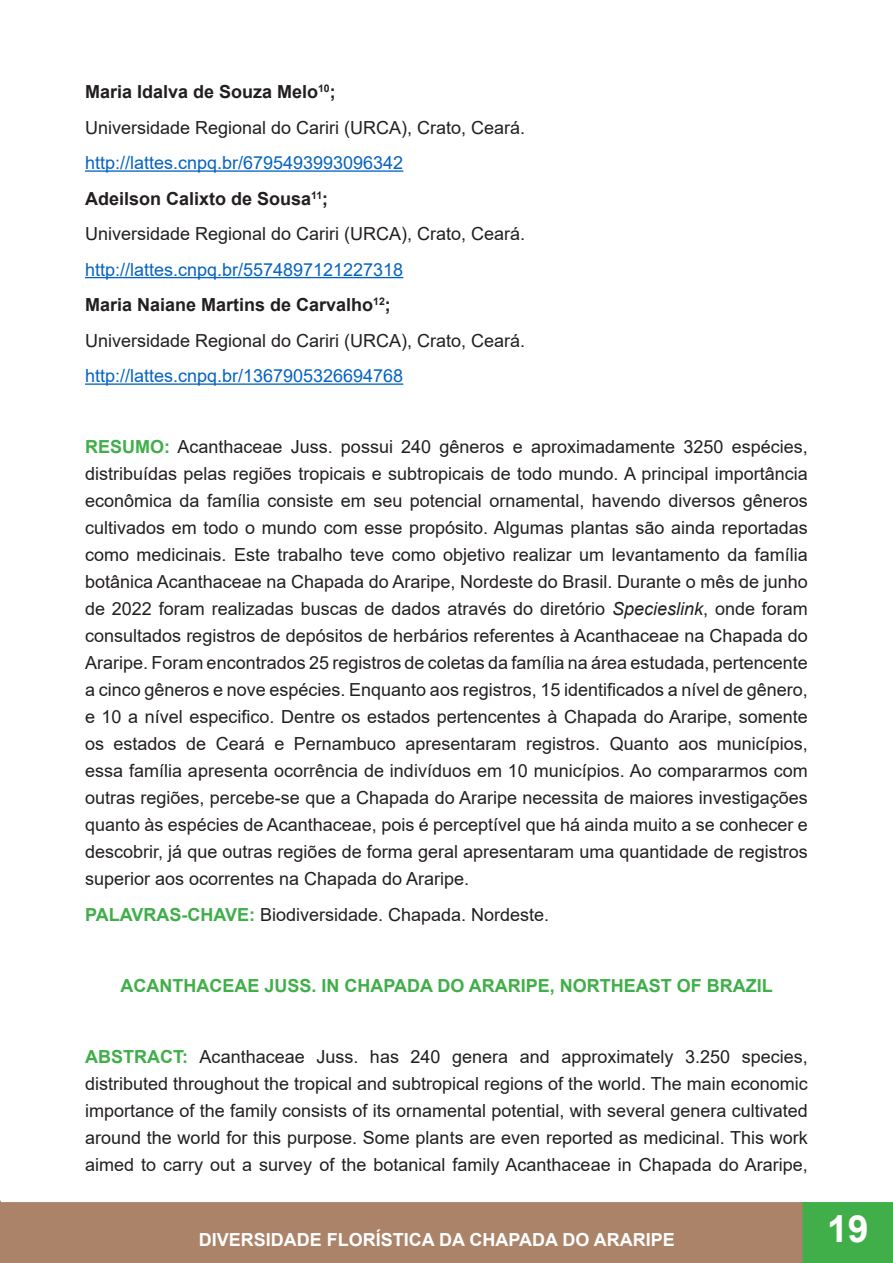
<style>
.page{position:relative;width:893px;height:1263px;background:#fff}
.page>*{position:absolute;margin:0;border:0;box-sizing:border-box;transform-origin:0 0}
.t1{font:700 37.5px "Arial";color:#fff}
.Título_1{font:18px/27px "Arial";color:#231f20;text-align:justify}
.t2{font:18px "Arial";color:#0563c1}
.t3{font:700 18px "Arial";color:#231f20}
.t4{font:700 18px "Arial";color:#40ae49}
.t5{font:700 18px "Arial";color:#fff}
.s1{font-weight:700;color:#40ae49}
.s2{font-style:italic}
</style>
<div class="page">
<div style="left:0;top:1202px;width:802px;height:61px;background:#aa8369"></div>
<svg style="left:802px;top:1202px;width:91px;height:61px;background:#42ad4a"></svg>
<div style="left:812px;top:1209px;width:72px;height:49px;background:#40ae49"></div>
<hr style="left:85px;top:170px;width:318px;height:2px;background:#0563c1">
<hr style="left:85px;top:277px;width:318px;height:1px;background:#0563c1">
<hr style="left:85px;top:383px;width:318px;height:2px;background:#0563c1">
<p class="t3" style="left:85px;top:79px;width:252px">Maria Idalva de Souza Melo<sup>10</sup>;</p>
<p class="Título_1" style="left:85px;top:114px;width:442px">Universidade Regional do Cariri (URCA), Crato, Ceará.</p>
<p class="t2" style="left:85px;top:150px;width:320px">http://lattes.cnpq.br/6795493993096342</p>
<p class="t3" style="left:85px;top:186px;width:245px">Adeilson Calixto de Sousa<sup>11</sup>;</p>
<p class="Título_1" style="left:85px;top:220px;width:442px">Universidade Regional do Cariri (URCA), Crato, Ceará.</p>
<p class="t2" style="left:85px;top:257px;width:320px">http://lattes.cnpq.br/5574897121227318</p>
<p class="t3" style="left:85px;top:292px;width:307px">Maria Naiane Martins de Carvalho<sup>12</sup>;</p>
<p class="Título_1" style="left:85px;top:327px;width:442px">Universidade Regional do Cariri (URCA), Crato, Ceará.</p>
<p class="t2" style="left:85px;top:363px;width:320px">http://lattes.cnpq.br/1367905326694768</p>
<p class="Título_1" style="left:85px;top:433px;width:724px"><span class="s1">RESUMO:</span> Acanthaceae Juss. possui 240 gêneros e aproximadamente 3250 espécies, distribuídas pelas regiões tropicais e subtropicais de todo mundo. A principal importância econômica da família consiste em seu potencial ornamental, havendo diversos gêneros cultivados em todo o mundo com esse propósito. Algumas plantas são ainda reportadas como medicinais. Este trabalho teve como objetivo realizar um levantamento da família botânica Acanthaceae na Chapada do Araripe, Nordeste do Brasil. Durante o mês de junho de 2022 foram realizadas buscas de dados através do diretório <span class="s2">Specieslink</span>, onde foram consultados registros de depósitos de herbários referentes à Acanthaceae na Chapada do Araripe. Foram encontrados 25 registros de coletas da família na área estudada, pertencente a cinco gêneros e nove espécies. Enquanto aos registros, 15 identificados a nível de gênero, e 10 a nível especifico. Dentre os estados pertencentes à Chapada do Araripe, somente os estados de Ceará e Pernambuco apresentaram registros. Quanto aos municípios, essa família apresenta ocorrência de indivíduos em 10 municípios. Ao compararmos com outras regiões, percebe-se que a Chapada do Araripe necessita de maiores investigações quanto às espécies de Acanthaceae, pois é perceptível que há ainda muito a se conhecer e descobrir, já que outras regiões de forma geral apresentaram uma quantidade de registros superior aos ocorrentes na Chapada do Araripe.</p>
<p class="Título_1" style="left:85px;top:901px;width:466px"><span class="s1">PALAVRAS-CHAVE:</span> Biodiversidade. Chapada. Nordeste.</p>
<p class="t4" style="left:120px;top:973px;width:654px">ACANTHACEAE JUSS. IN CHAPADA DO ARARIPE, NORTHEAST OF BRAZIL</p>
<p class="Título_1" style="left:85px;top:1043px;width:724px"><span class="s1">ABSTRACT:</span> Acanthaceae Juss. has 240 genera and approximately 3.250 species, distributed throughout the tropical and subtropical regions of the world. The main economic importance of the family consists of its ornamental potential, with several genera cultivated around the world for this purpose. Some plants are even reported as medicinal. This work aimed to carry out a survey of the botanical family Acanthaceae in Chapada do Araripe,</p>
<p class="t5" style="left:199px;top:1227px;width:478px">DIVERSIDADE FLORÍSTICA DA CHAPADA DO ARARIPE</p>
<h1 class="t1" style="left:827px;top:1202px;width:43px">19</h1>
</div>
